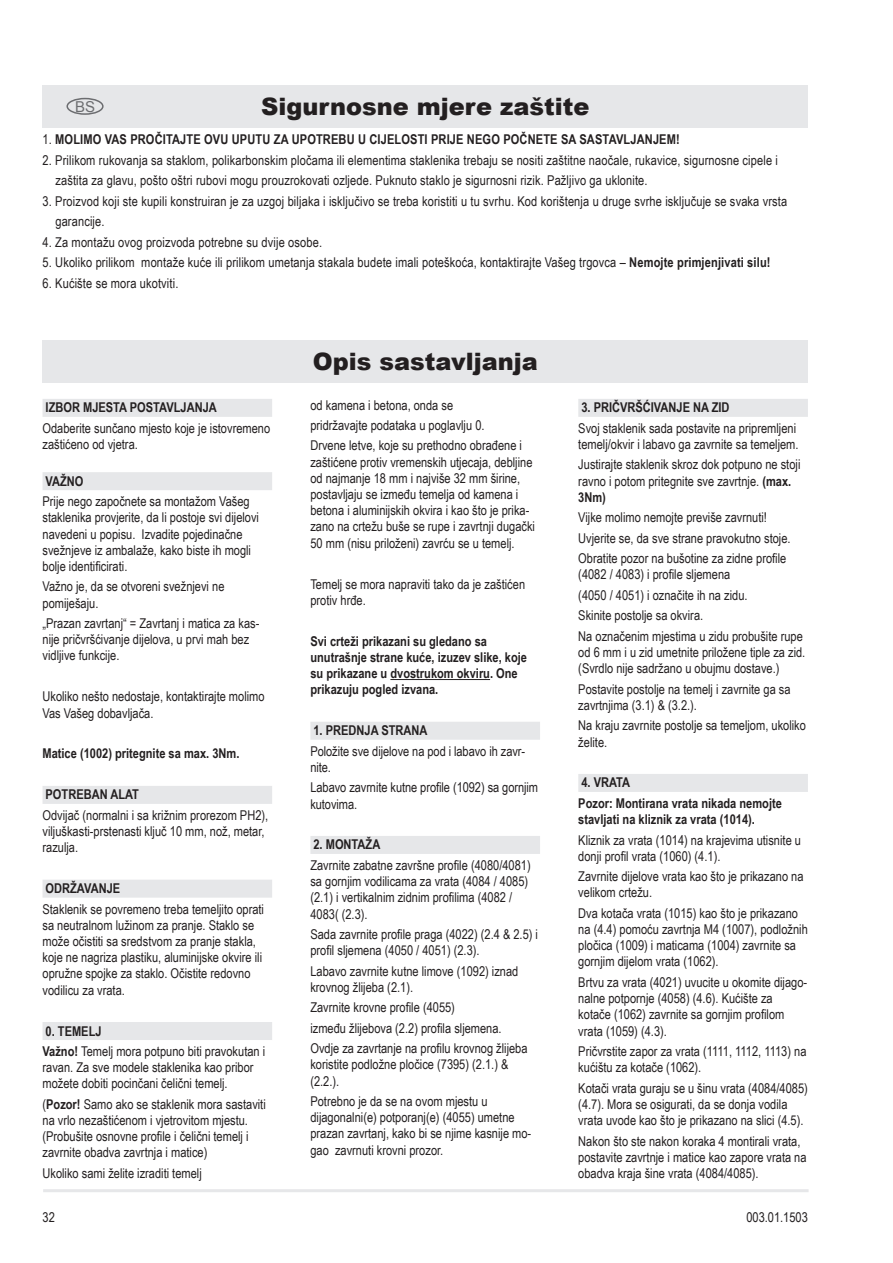
<style>
.page{position:relative;width:893px;height:1263px;background:#fff}
.page>*{position:absolute;margin:0;border:0;box-sizing:border-box;transform-origin:0 0}
.t1{font:900 24px "Arial";color:#231f20}
.t2{font:15px "Arial";color:#6c6d70}
.t3{font:13.5px/16.2px "Arial Narrow";color:#231f20}
.t4{font:700 13.5px/16.2px "Arial Narrow";color:#231f20}
.s1{font-weight:400}
.s2{font-weight:700}
</style>
<div class="page">
<hr style="left:43px;top:1189px;width:766px;height:3px;background:#e6e7e9">
<div style="left:43px;top:340px;width:765px;height:43px;background:#e6e7e9"></div>
<div style="left:43px;top:85px;width:765px;height:43px;background:#e6e7e9"></div>
<div style="left:66px;top:98px;width:38px;height:17px;border:2px solid #6c6d70;border-radius:50%"></div>
<div style="left:43px;top:399px;width:229px;height:18px;background:#e6e7e9"></div>
<div style="left:43px;top:472px;width:229px;height:18px;background:#e6e7e9"></div>
<div style="left:43px;top:786px;width:229px;height:18px;background:#e6e7e9"></div>
<div style="left:43px;top:880px;width:229px;height:18px;background:#e6e7e9"></div>
<div style="left:43px;top:1022px;width:229px;height:18px;background:#e6e7e9"></div>
<hr style="left:390px;top:679px;width:100px;height:1px;background:#231f20">
<div style="left:310px;top:722px;width:230px;height:18px;background:#e6e7e9"></div>
<div style="left:310px;top:836px;width:230px;height:18px;background:#e6e7e9"></div>
<div style="left:578px;top:399px;width:230px;height:18px;background:#e6e7e9"></div>
<div style="left:578px;top:774px;width:230px;height:18px;background:#e6e7e9"></div>
<p class="t2" style="left:75px;top:97px;width:22px">BS</p>
<h1 class="t1" style="left:261px;top:89px;width:330px">Sigurnosne mjere zaštite</h1>
<p class="t4" style="left:43px;top:131px;width:639px"><span class="s1">1.</span> MOLIMO VAS PROČITAJTE OVU UPUTU ZA UPOTREBU U CIJELOSTI PRIJE NEGO POČNETE SA SASTAVLJANJEM!</p>
<p class="t3" style="left:55px;top:149px;width:724px;line-height:20.4px;text-indent:-13px">2. Prilikom rukovanja sa staklom, polikarbonskim pločama ili elementima staklenika trebaju se nositi zaštitne naočale, rukavice, sigurnosne cipele i zaštita za glavu, pošto oštri rubovi mogu prouzrokovati ozljede. Puknuto staklo je sigurnosni rizik. Pažljivo ga uklonite.</p>
<p class="t3" style="left:55px;top:190px;width:733px;line-height:20.4px;text-indent:-13px">3. Proizvod koji ste kupili konstruiran je za uzgoj biljaka i isključivo se treba koristiti u tu svrhu. Kod korištenja u druge svrhe isključuje se svaka vrsta garancije.</p>
<p class="t3" style="left:43px;top:233px;width:281px">4. Za montažu ovog proizvoda potrebne su dvije osobe.</p>
<p class="t3" style="left:43px;top:254px;width:730px">5. Ukoliko prilikom montaže kuće ili prilikom umetanja stakala budete imali poteškoća, kontaktirajte Vašeg trgovca – <span class="s2">Nemojte primjenjivati silu!</span></p>
<p class="t3" style="left:43px;top:274px;width:137px">6. Kućište se mora ukotviti.</p>
<p class="t4" style="left:46px;top:399px;width:173px">IZBOR MJESTA POSTAVLJANJA</p>
<p class="t3" style="left:43px;top:419px;width:229px">Odaberite sunčano mjesto koje je istovremeno zaštićeno od vjetra.</p>
<p class="t4" style="left:46px;top:472px;width:39px">VAŽNO</p>
<p class="t3" style="left:43px;top:493px;width:218px">Prije nego započnete sa montažom Vašeg staklenika provjerite, da li postoje svi dijelovi navedeni u popisu. Izvadite pojedinačne svežnjeve iz ambalaže, kako biste ih mogli bolje identificirati.</p>
<p class="t3" style="left:43px;top:578px;width:183px">Važno je, da se otvoreni svežnjevi ne pomiješaju.</p>
<p class="t3" style="left:43px;top:615px;width:218px">„Prazan zavrtanj“ = Zavrtanj i matica za kas&shy;nije pričvršćivanje dijelova, u prvi mah bez vidljive funkcije.</p>
<p class="t3" style="left:43px;top:688px;width:224px">Ukoliko nešto nedostaje, kontaktirajte molimo<br>Vas Vašeg dobavljača.</p>
<p class="t4" style="left:43px;top:745px;width:198px">Matice (1002) pritegnite sa max. 3Nm.</p>
<p class="t4" style="left:46px;top:786px;width:95px">POTREBAN ALAT</p>
<p class="t3" style="left:43px;top:806px;width:227px">Odvijač (normalni i sa križnim prorezom PH2), viljuškasti-prstenasti ključ 10 mm, nož, metar, razulja.</p>
<p class="t4" style="left:46px;top:880px;width:76px">ODRŽAVANJE</p>
<p class="t3" style="left:43px;top:900px;width:223px">Staklenik se povremeno treba temeljito oprati sa neutralnom lužinom za pranje. Staklo se može očistiti sa sredstvom za pranje stakla, koje ne nagriza plastiku, aluminijske okvire ili opružne spojke za staklo. Očistite redovno vodilicu za vrata.</p>
<p class="t3" style="left:43px;top:1020px;width:224px;line-height:20.4px"><span class="s2">0. TEMELJ<br>Važno!</span> Temelj mora potpuno biti pravokutan i</p>
<p class="t3" style="left:43px;top:1059px;width:213px">ravan. Za sve modele staklenika kao pribor možete dobiti pocinčani čelični temelj.</p>
<p class="t3" style="left:43px;top:1095px;width:225px">(<span class="s2">Pozor!</span> Samo ako se staklenik mora sastaviti na vrlo nezaštićenom i vjetrovitom mjestu. (Probušite osnovne profile i čelični temelj i zavrnite obadva zavrtnja i matice)</p>
<p class="t3" style="left:43px;top:1164px;width:161px">Ukoliko sami želite izraditi temelj</p>
<p class="t3" style="left:43px;top:1208px;width:14px">32</p>
<h1 class="t1" style="left:313px;top:344px;width:226px">Opis sastavljanja</h1>
<p class="t3" style="left:310px;top:394px;width:213px;line-height:20.4px">od kamena i betona, onda se<br>pridržavajte podataka u poglavlju 0.<br>Drvene letve, koje su prethodno obrađene i</p>
<p class="t3" style="left:310px;top:453px;width:226px">zaštićene protiv vremenskih utjecaja, debljine od najmanje 18 mm i najviše 32 mm širine, postavljaju se između temelja od kamena i betona i aluminijskih okvira i kao što je prika&shy;zano na crtežu buše se rupe i zavrtnji dugački 50 mm (nisu priloženi) zavrću se u temelj.</p>
<p class="t3" style="left:310px;top:575px;width:216px">Temelj se mora napraviti tako da je zaštićen protiv hrđe.</p>
<p class="t4" style="left:310px;top:632px;width:218px">Svi crteži prikazani su gledano sa unutrašnje strane kuće, izuzev slike, koje su prikazane u dvostrukom okviru. One prikazuju pogled izvana.</p>
<p class="t4" style="left:313px;top:722px;width:115px">1. PREDNJA STRANA</p>
<p class="t3" style="left:310px;top:742px;width:216px">Položite sve dijelove na pod i labavo ih zavr&shy;nite.</p>
<p class="t3" style="left:310px;top:779px;width:229px">Labavo zavrnite kutne profile (1092) sa gornjim kutovima.</p>
<p class="t4" style="left:313px;top:836px;width:68px">2. MONTAŽA</p>
<p class="t3" style="left:310px;top:856px;width:222px">Zavrnite zabatne završne profile (4080/4081) sa gornjim vodilicama za vrata (4084 / 4085) (2.1) i vertikalnim zidnim profilima (4082 / 4083( (2.3).</p>
<p class="t3" style="left:310px;top:925px;width:229px">Sada zavrnite profile praga (4022) (2.4 &amp; 2.5) i profil sljemena (4050 / 4051) (2.3).</p>
<p class="t3" style="left:310px;top:962px;width:209px">Labavo zavrnite kutne limove (1092) iznad krovnog žlijeba (2.1).</p>
<p class="t3" style="left:310px;top:997px;width:219px;line-height:20.4px">Zavrnite krovne profile (4055)<br>između žlijebova (2.2) profila sljemena.<br>Ovdje za zavrtanje na profilu krovnog žlijeba</p>
<p class="t3" style="left:310px;top:1056px;width:200px">koristite podložne pločice (7395) (2.1.) &amp; (2.2.).</p>
<p class="t3" style="left:310px;top:1093px;width:222px">Potrebno je da se na ovom mjestu u dijagonalni(e) potporanj(e) (4055) umetne prazan zavrtanj, kako bi se njime kasnije mo&shy;gao zavrnuti krovni prozor.</p>
<p class="t4" style="left:581px;top:399px;width:150px">3. PRIČVRŠĆIVANJE NA ZID</p>
<p class="t3" style="left:578px;top:419px;width:222px">Svoj staklenik sada postavite na pripremljeni temelj/okvir i labavo ga zavrnite sa temeljem.</p>
<p class="t3" style="left:578px;top:456px;width:224px">Justirajte staklenik skroz dok potpuno ne stoji ravno i potom pritegnite sve zavrtnje. <span class="s2">(max.<br>3Nm)</span></p>
<p class="t3" style="left:578px;top:507px;width:214px;line-height:20.4px">Vijke molimo nemojte previše zavrnuti!<br>Uvjerite se, da sve strane pravokutno stoje.<br>Obratite pozor na bušotine za zidne profile</p>
<p class="t3" style="left:578px;top:564px;width:226px;line-height:20.4px">(4082 / 4083) i profile sljemena<br>(4050 / 4051) i označite ih na zidu.<br>Skinite postolje sa okvira.<br>Na označenim mjestima u zidu probušite rupe</p>
<p class="t3" style="left:578px;top:644px;width:229px">od 6 mm i u zid umetnite priložene tiple za zid. (Svrdlo nije sadržano u obujmu dostave.)</p>
<p class="t3" style="left:578px;top:680px;width:214px">Postavite postolje na temelj i zavrnite ga sa zavrtnjima (3.1) &amp; (3.2.).</p>
<p class="t3" style="left:578px;top:717px;width:229px">Na kraju zavrnite postolje sa temeljom, ukoliko želite.</p>
<p class="t4" style="left:578px;top:772px;width:205px;line-height:20.4px">4. VRATA<br>Pozor: Montirana vrata nikada nemojte</p>
<p class="t4" style="left:578px;top:810px;width:178px">stavljati na kliznik za vrata (1014).</p>
<p class="t3" style="left:578px;top:831px;width:224px">Kliznik za vrata (1014) na krajevima utisnite u donji profil vrata (1060) (4.1).</p>
<p class="t3" style="left:578px;top:868px;width:227px">Zavrnite dijelove vrata kao što je prikazano na velikom crtežu.</p>
<p class="t3" style="left:578px;top:904px;width:231px">Dva kotača vrata (1015) kao što je prikazano na (4.4) pomoću zavrtnja M4 (1007), podložnih pločica (1009) i maticama (1004) zavrnite sa gornjim dijelom vrata (1062).</p>
<p class="t3" style="left:578px;top:973px;width:230px">Brtvu za vrata (4021) uvucite u okomite dijago&shy;nalne potpornje (4058) (4.6). Kućište za kotače (1062) zavrnite sa gornjim profilom vrata (1059) (4.3).</p>
<p class="t3" style="left:578px;top:1043px;width:230px">Pričvrstite zapor za vrata (1111, 1112, 1113) na kućištu za kotače (1062).</p>
<p class="t3" style="left:578px;top:1079px;width:231px">Kotači vrata guraju se u šinu vrata (4084/4085) (4.7). Mora se osigurati, da se donja vodila vrata uvode kao što je prikazano na slici (4.5).</p>
<p class="t3" style="left:578px;top:1132px;width:230px">Nakon što ste nakon koraka 4 montirali vrata, postavite zavrtnje i matice kao zapore vrata na obadva kraja šine vrata (4084/4085).</p>
<p class="t3" style="left:746px;top:1208px;width:63px">003.01.1503</p>
</div>
